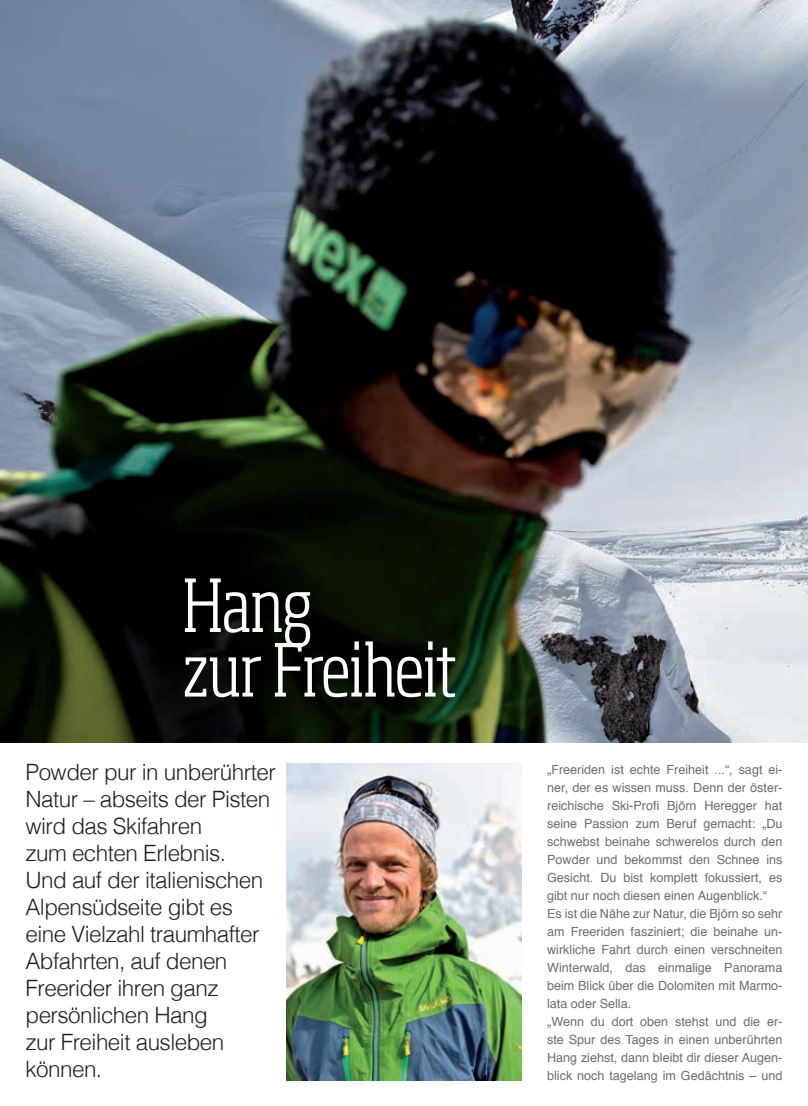
<style>
.page{position:relative;width:808px;height:1106px;background:#fff}
.page>*{position:absolute;margin:0;border:0;box-sizing:border-box;transform-origin:0 0}
.t1{font:300 condensed 72px/64.5px "Soho Pro";letter-spacing:-.015em;color:#fff}
.t2{font:300 22.5px/27px "Helvetica";letter-spacing:-.025em;color:#231f20}
.t3{font:12.6px/18px "Helvetica";color:#6c6d70}
</style>
<div class="page">
<img style="left:0;top:0;width:808px;height:742px">
<img style="left:286px;top:764px;width:236px;height:316px">
<h1 class="t1" style="left:183px;top:566px;width:276px">Hang<br>zur Freiheit</h1>
<p class="t2" style="left:26px;top:757px;width:252px">Powder pur in unberührter<br>Natur – abseits der Pisten wird das Skifahren<br>zum echten Erlebnis.<br>Und auf der italienischen<br>Alpensüdseite gibt es eine Vielzahl traumhafter<br>Abfahrten, auf denen<br>Freerider ihren ganz persönlichen Hang<br>zur Freiheit ausleben können.</p>
<p class="t3" style="left:547px;top:760px;width:237px">„Freeriden ist echte Freiheit ...“, sagt ei&shy;ner, der es wissen muss. Denn der öster&shy;reichische Ski-Profi Björn Heregger hat seine Passion zum Beruf gemacht: „Du schwebst beinahe schwerelos durch den Powder und bekommst den Schnee ins Gesicht. Du bist komplett fokussiert, es gibt nur noch diesen einen Augenblick.“ Es ist die Nähe zur Natur, die Björn so sehr am Freeriden fasziniert; die beinahe un&shy;wirkliche Fahrt durch einen verschneiten Winterwald, das einmalige Panorama beim Blick über die Dolomiten mit Marmo&shy;lata oder Sella.<br>„Wenn du dort oben stehst und die er&shy;ste Spur des Tages in einen unberührten Hang ziehst, dann bleibt dir dieser Augen&shy;blick noch tagelang im Gedächtnis – und</p>
</div>
